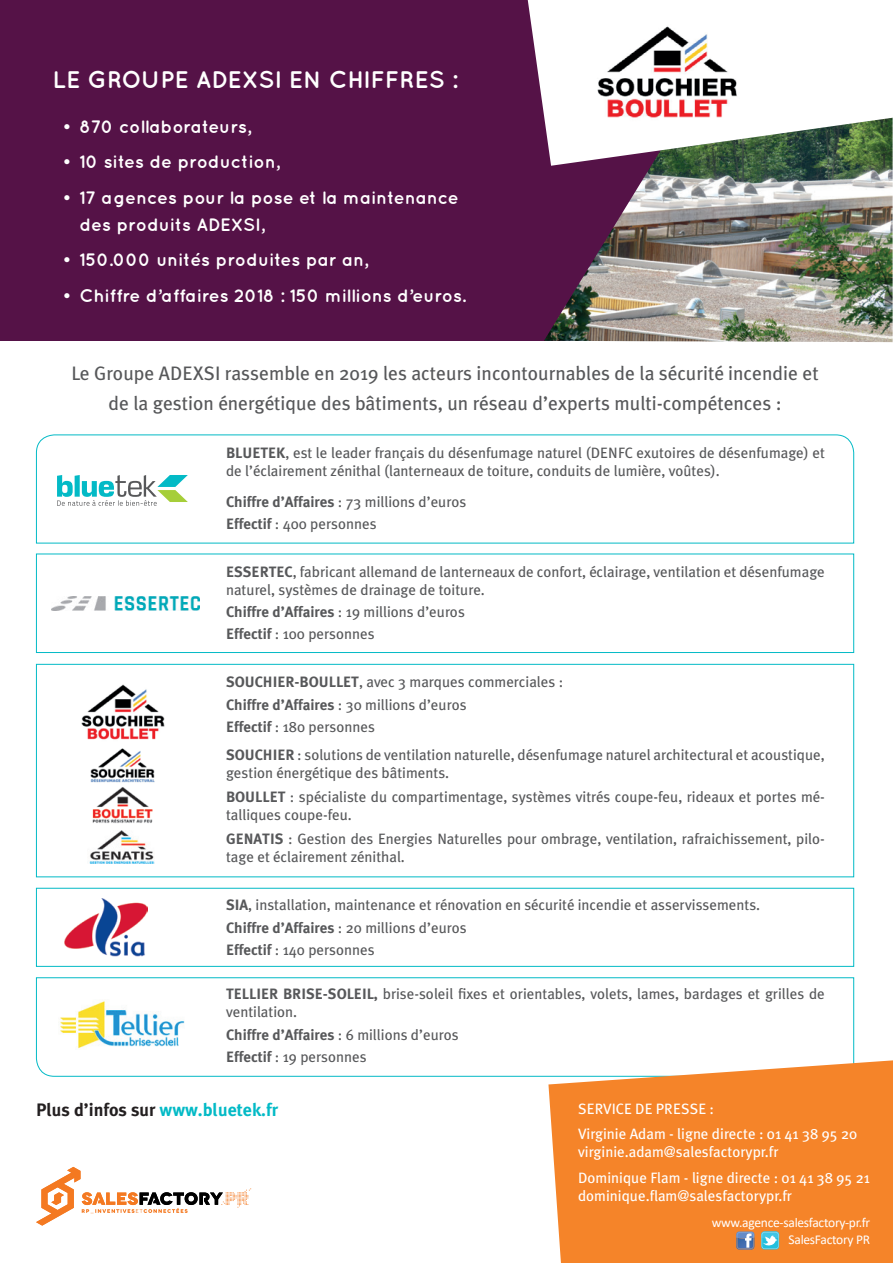
<style>
.page{position:relative;width:893px;height:1263px;background:#fff}
.page>*{position:absolute;margin:0;border:0;box-sizing:border-box;transform-origin:0 0}
.t1{font:700 24px "Quicksand";color:#fff}
.t2{font:19.5px/30px "Meta Plus";color:#57585a;text-align:center}
.t3{font:700 18px/27px "Quicksand";color:#fff}
.t4{font:700 18px "Meta Plus";color:#231f20}
.t5{font:15px/22.2px "Meta Plus";color:#57585a}
.t6{font:15px/25.5px "Meta Plus";color:#fff}
.t7{font:13.5px/16.2px "Calibri";letter-spacing:-.02em;color:#fff;text-align:right}
.s1{font-weight:700}
.s2{color:#03bac6}
</style>
<div class="page">
<svg style="left:36px;top:977px;width:818px;height:100px"></svg>
<svg style="left:36px;top:1167px;width:215px;height:58px"></svg>
<svg style="left:548px;top:1060px;width:345px;height:203px;background:#f58d39"></svg>
<div style="left:0;top:0;width:663px;height:340px;background:#551247"></div>
<img style="left:544px;top:166px;width:349px;height:176px">
<svg style="left:528px;top:0;width:365px;height:166px"></svg>
<svg style="left:761px;top:1231px;width:18px;height:18px"></svg>
<svg style="left:736px;top:1231px;width:18px;height:19px"></svg>
<img style="left:52px;top:596px;width:148px;height:14px">
<img style="left:64px;top:898px;width:84px;height:59px">
<svg style="left:36px;top:434px;width:818px;height:110px"></svg>
<div style="left:36px;top:554px;width:818px;height:99px;border:1px solid #03bac6"></div>
<div style="left:36px;top:664px;width:818px;height:213px;border:1px solid #03bac6"></div>
<div style="left:36px;top:888px;width:818px;height:79px;border:1px solid #03bac6"></div>
<img style="left:81px;top:684px;width:84px;height:56px">
<img style="left:90px;top:748px;width:65px;height:75px">
<img style="left:89px;top:830px;width:66px;height:33px">
<img style="left:58px;top:999px;width:128px;height:50px">
<img style="left:583px;top:10px;width:168px;height:124px">
<h1 class="t1" style="left:53px;top:66px;width:407px">LE GROUPE ADEXSI EN CHIFFRES :</h1>
<p class="t3" style="left:63px;top:112px;width:190px">• 870 collaborateurs,</p>
<p class="t3" style="left:63px;top:148px;width:219px">• 10 sites de production,</p>
<p class="t3" style="left:80px;top:183px;width:381px;text-indent:-17px">• 17 agences pour la pose et la maintenance des produits ADEXSI,</p>
<p class="t3" style="left:63px;top:246px;width:307px">• 150.000 unités produites par an,</p>
<p class="t3" style="left:63px;top:281px;width:405px">• Chiffre d’affaires 2018 : 150 millions d’euros.</p>
<h2 class="t2" style="left:71px;top:358px;width:749px">Le Groupe ADEXSI rassemble en 2019 les acteurs incontournables de la sécurité incendie et de la gestion énergétique des bâtiments, un réseau d’experts multi-compétences :</h2>
<p class="t5" style="left:226px;top:444px;width:600px;line-height:18px"><span class="s1">BLUETEK</span>, est le leader français du désenfumage naturel (DENFC exutoires de désenfumage) et de l’éclairement zénithal (lanterneaux de toiture, conduits de lumière, voûtes).</p>
<p class="t5" style="left:226px;top:490px;width:242px"><span class="s1">Chiffre d’Affaires</span> : 73 millions d’euros<br><span class="s1">Effectif</span> : 400 personnes</p>
<p class="t5" style="left:226px;top:563px;width:600px;line-height:18px"><span class="s1">ESSERTEC</span>, fabricant allemand de lanterneaux de confort, éclairage, ventilation et désenfumage naturel, systèmes de drainage de toiture.</p>
<p class="t5" style="left:226px;top:601px;width:240px"><span class="s1">Chiffre d’Affaires</span> : 19 millions d’euros<br><span class="s1">Effectif</span> : 100 personnes</p>
<p class="t5" style="left:226px;top:671px;width:339px"><span class="s1">SOUCHIER-BOULLET</span>, avec 3 marques commerciales :<br><span class="s1">Chiffre d’Affaires</span> : 30 millions d’euros<br><span class="s1">Effectif</span> : 180 personnes</p>
<p class="t5" style="left:226px;top:746px;width:600px;line-height:18px"><span class="s1">SOUCHIER</span> : solutions de ventilation naturelle, désenfumage naturel architectural et acoustique, gestion énergétique des bâtiments.</p>
<p class="t5" style="left:226px;top:788px;width:600px;line-height:18px"><span class="s1">BOULLET</span> : spécialiste du compartimentage, systèmes vitrés coupe-feu, rideaux et portes mé&shy;talliques coupe-feu.</p>
<p class="t5" style="left:226px;top:830px;width:600px;line-height:18px"><span class="s1">GENATIS</span> : Gestion des Energies Naturelles pour ombrage, ventilation, rafraichissement, pilo&shy;tage et éclairement zénithal.</p>
<p class="t5" style="left:226px;top:894px;width:536px"><span class="s1">SIA</span>, installation, maintenance et rénovation en sécurité incendie et asservissements.<br><span class="s1">Chiffre d’Affaires</span> : 20 millions d’euros<br><span class="s1">Effectif</span> : 140 personnes</p>
<p class="t5" style="left:226px;top:985px;width:600px;line-height:18px"><span class="s1">TELLIER BRISE-SOLEIL,</span> brise-soleil fixes et orientables, volets, lames, bardages et grilles de ventilation.</p>
<p class="t5" style="left:226px;top:1023px;width:234px"><span class="s1">Chiffre d’Affaires</span> : 6 millions d’euros<br><span class="s1">Effectif</span> : 19 personnes</p>
<p class="t4" style="left:36px;top:1099px;width:243px">Plus d’infos sur <span class="s2">www.bluetek.fr</span></p>
<p class="t6" style="left:578px;top:1096px;width:281px">SERVICE DE PRESSE :<br>Virginie Adam - ligne directe : 01 41 38 95 20</p>
<p class="t6" style="left:578px;top:1139px;width:293px">virginie.adam@salesfactorypr.fr<br>Dominique Flam - ligne directe : 01 41 38 95 21</p>
<p class="t6" style="left:578px;top:1183px;width:215px">dominique.flam@salesfactorypr.fr</p>
<p class="t7" style="left:712px;top:1214px;width:160px">www.agence-salesfactory-pr.fr<br>SalesFactory PR</p>
</div>
